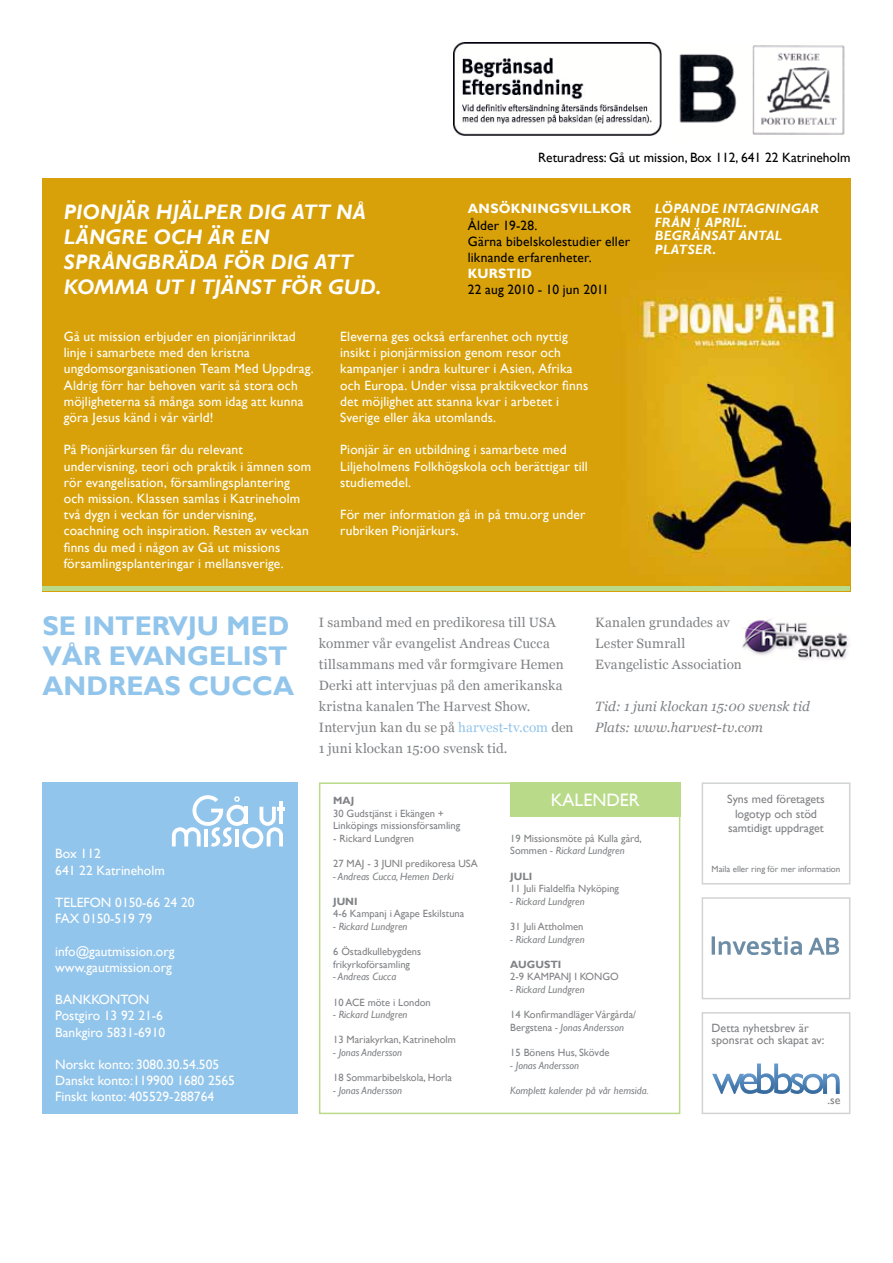
<style>
.page{position:relative;width:893px;height:1263px;background:#fff}
.page>*{position:absolute;margin:0;border:0;box-sizing:border-box;transform-origin:0 0}
.t1{font:700 27px/30px "Gill Sans";color:#92c5eb}
.t2{font:italic 700 21px/25.2px "Gill Sans";letter-spacing:.005em;color:#fff}
.t3{font:18px "Gill Sans";color:#fff}
.t4{font:13.5px/16.2px "Gill Sans";letter-spacing:.01em;color:#fff}
.t5{font:13.5px/21px "Georgia";letter-spacing:.01em;color:#808285}
.t6{font:13.5px/16.2px "Gill Sans";letter-spacing:.01em;color:#000}
.t7{font:italic 13.5px/21px "Georgia";letter-spacing:.01em;color:#808285}
.t8{font:italic 700 13.5px/13.5px "Gill Sans";letter-spacing:.02em;color:#fff}
.t9{font:700 13.5px "Gill Sans";letter-spacing:.02em;color:#fff}
.t10{font:12px/14.4px "Gill Sans";color:#808285;text-align:center}
.t11{font:10.5px/12.6px "Gill Sans";color:#808285}
.t12{font:italic 10.5px "Gill Sans";color:#808285}
.t13{font:700 10.5px "Gill Sans";color:#808285}
.t14{font:9px "Gill Sans";color:#808285}
.s1{color:#92c5eb}
.s2{font-style:italic}
</style>
<div class="page">
<div style="left:43px;top:782px;width:255px;height:332px;background:#92c5eb"></div>
<div style="left:319px;top:782px;width:361px;height:332px;border:2px solid #b9da89"></div>
<div style="left:510px;top:782px;width:170px;height:34px;background:#b9da89"></div>
<img style="left:679px;top:54px;width:58px;height:69px">
<img style="left:453px;top:43px;width:209px;height:92px">
<img style="left:752px;top:45px;width:93px;height:90px">
<svg style="left:172px;top:795px;width:113px;height:53px"></svg>
<div style="left:702px;top:782px;width:148px;height:102px;border:2px solid #d1d3d4"></div>
<div style="left:702px;top:1012px;width:148px;height:102px;border:2px solid #d1d3d4"></div>
<svg style="left:712px;top:1063px;width:128px;height:31px"></svg>
<img style="left:43px;top:179px;width:807px;height:408px">
<hr style="left:43px;top:587px;width:807px;height:4px;background:#b9da89">
<img style="left:742px;top:618px;width:107px;height:42px">
<div style="left:702px;top:897px;width:148px;height:102px;border:2px solid #d1d3d4"></div>
<hr style="left:712px;top:936px;width:3px;height:19px;background:#6c8da5">
<svg style="left:808px;top:938px;width:31px;height:17px"></svg>
<svg style="left:719px;top:936px;width:83px;height:19px"></svg>
<p class="t6" style="left:538px;top:150px;width:314px">Returadress: Gå ut mission, Box 112, 641 22 Katrineholm</p>
<h2 class="t2" style="left:64px;top:200px;width:319px">PIONJÄR HJÄLPER DIG ATT NÅ<br>LÄNGRE OCH ÄR EN<br>SPRÅNGBRÄDA FÖR DIG ATT<br>KOMMA UT I TJÄNST FÖR GUD.</h2>
<p class="t4" style="left:340px;top:329px;width:250px">Eleverna ges också erfarenhet och nyttig insikt i pionjärmission genom resor och kampanjer i andra kulturer i Asien, Afrika och Europa. Under vissa praktikveckor finns det möjlighet att stanna kvar i arbetet i Sverige eller åka utomlands.</p>
<p class="t4" style="left:340px;top:442px;width:249px">Pionjär är en utbildning i samarbete med<br>Liljeholmens Folkhögskola och berättigar till studiemedel.</p>
<p class="t4" style="left:340px;top:507px;width:247px">För mer information gå in på tmu.org under rubriken Pionjärkurs.</p>
<p class="t9" style="left:468px;top:201px;width:165px">ANSÖKNINGSVILLKOR</p>
<p class="t6" style="left:468px;top:217px;width:164px">Ålder 19-28.<br>Gärna bibelskolestudier eller liknande erfarenheter.</p>
<p class="t9" style="left:468px;top:266px;width:66px">KURSTID</p>
<p class="t6" style="left:468px;top:282px;width:143px">22 aug 2010 - 10 jun 2011</p>
<p class="t4" style="left:64px;top:329px;width:251px">Gå ut mission erbjuder en pionjärinriktad linje i samarbete med den kristna ungdomsorganisationen Team Med Uppdrag.<br>Aldrig förr har behoven varit så stora och möjligheterna så många som idag att kunna göra Jesus känd i vår värld!</p>
<p class="t4" style="left:64px;top:442px;width:249px">På Pionjärkursen får du relevant undervisning, teori och praktik i ämnen som rör evangelisation, församlingsplantering och mission. Klassen samlas i Katrineholm två dygn i veckan för undervisning, coachning och inspiration. Resten av veckan finns du med i någon av Gå ut missions församlingsplanteringar i mellansverige.</p>
<p class="t8" style="left:655px;top:203px;width:165px">LÖPANDE INTAGNINGAR<br>FRÅN 1 APRIL.<br>BEGRÄNSAT ANTAL<br>PLATSER.</p>
<h1 class="t1" style="left:43px;top:612px;width:253px">SE INTERVJU MED<br>VÅR EVANGELIST<br>ANDREAS CUCCA</h1>
<p class="t5" style="left:319px;top:612px;width:256px">I samband med en predikoresa till USA kommer vår evangelist Andreas Cucca tillsammans med vår formgivare Hemen Derki att intervjuas på den amerikanska kristna kanalen The Harvest Show.<br>Intervjun kan du se på <span class="s1">harvest-tv.com</span> den 1 juni klockan 15:00 svensk tid.</p>
<p class="t5" style="left:595px;top:612px;width:148px">Kanalen grundades av<br>Lester Sumrall<br>Evangelistic Association</p>
<p class="t7" style="left:595px;top:696px;width:216px">Tid: 1 juni klockan 15:00 svensk tid<br>Plats: www.harvest-tv.com</p>
<p class="t4" style="left:55px;top:846px;width:111px">Box 112<br>641 22 Katrineholm</p>
<p class="t4" style="left:55px;top:894px;width:141px">TELEFON 0150-66 24 20<br>FAX 0150-519 79</p>
<p class="t4" style="left:55px;top:943px;width:121px">info@gautmission.org www.gautmission.org</p>
<p class="t4" style="left:55px;top:992px;width:111px">BANKKONTON<br>Postgiro 13 92 21-6<br>Bankgiro 5831-6910</p>
<p class="t4" style="left:55px;top:1056px;width:181px">Norskt konto: 3080.30.54.505<br>Danskt konto:119900 1680 2565<br>Finskt konto: 405529-288764</p>
<p class="t13" style="left:333px;top:794px;width:22px">MAJ</p>
<p class="t11" style="left:333px;top:807px;width:129px">30 Gudstjänst i Ekängen +<br>Linköpings missionsförsamling</p>
<p class="t11" style="left:333px;top:832px;width:83px">- Rickard Lundgren</p>
<p class="t11" style="left:333px;top:857px;width:146px">27 MAJ - 3 JUNI predikoresa USA</p>
<p class="t12" style="left:333px;top:870px;width:122px">- Andreas Cucca, Hemen Derki</p>
<p class="t13" style="left:333px;top:895px;width:26px">JUNI</p>
<p class="t11" style="left:333px;top:908px;width:133px">4-6 Kampanj i Agape Eskilstuna</p>
<p class="t12" style="left:333px;top:920px;width:76px">- Rickard Lundgren</p>
<p class="t11" style="left:333px;top:945px;width:90px">6 Östadkullebygdens frikyrkoförsamling</p>
<p class="t12" style="left:333px;top:971px;width:65px">- Andreas Cucca</p>
<p class="t11" style="left:333px;top:996px;width:99px">10 ACE möte i London</p>
<p class="t12" style="left:333px;top:1008px;width:76px">- Rickard Lundgren</p>
<p class="t11" style="left:333px;top:1034px;width:124px">13 Mariakyrkan, Katrineholm</p>
<p class="t12" style="left:333px;top:1046px;width:70px">- Jonas Andersson</p>
<p class="t11" style="left:333px;top:1071px;width:120px">18 Sommarbibelskola, Horla</p>
<p class="t12" style="left:333px;top:1084px;width:70px">- Jonas Andersson</p>
<h3 class="t3" style="left:551px;top:789px;width:91px">KALENDER</h3>
<p class="t11" style="left:510px;top:832px;width:133px">19 Missionsmöte på Kulla gård,<br>Sommen <span class="s2">- Rickard Lundgren</span></p>
<p class="t13" style="left:510px;top:870px;width:24px">JULI</p>
<p class="t11" style="left:510px;top:882px;width:110px">11 Juli Fialdelfia Nyköping</p>
<p class="t12" style="left:510px;top:895px;width:76px">- Rickard Lundgren</p>
<p class="t11" style="left:510px;top:920px;width:75px">31 Juli Attholmen</p>
<p class="t12" style="left:510px;top:933px;width:76px">- Rickard Lundgren</p>
<p class="t13" style="left:510px;top:958px;width:53px">AUGUSTI</p>
<p class="t11" style="left:510px;top:971px;width:110px">2-9 KAMPANJ I KONGO</p>
<p class="t12" style="left:510px;top:983px;width:76px">- Rickard Lundgren</p>
<p class="t11" style="left:510px;top:1008px;width:127px">14 Konfirmandläger Vårgårda/<br>Bergstena <span class="s2">- Jonas Andersson</span></p>
<p class="t11" style="left:510px;top:1046px;width:101px">15 Bönens Hus, Skövde</p>
<p class="t12" style="left:510px;top:1059px;width:70px">- Jonas Andersson</p>
<p class="t12" style="left:510px;top:1084px;width:140px">Komplett kalender på vår hemsida.</p>
<p class="t10" style="left:727px;top:792px;width:99px">Syns med företagets logotyp och stöd samtidigt uppdraget</p>
<p class="t14" style="left:712px;top:863px;width:130px">Maila eller ring för mer information</p>
<p class="t10" style="left:712px;top:1022px;width:114px;line-height:12px;text-align:left">Detta nyhetsbrev är sponsrat och skapat av:</p>
<p class="t10" style="left:827px;top:1093px;width:14px">.se</p>
</div>
